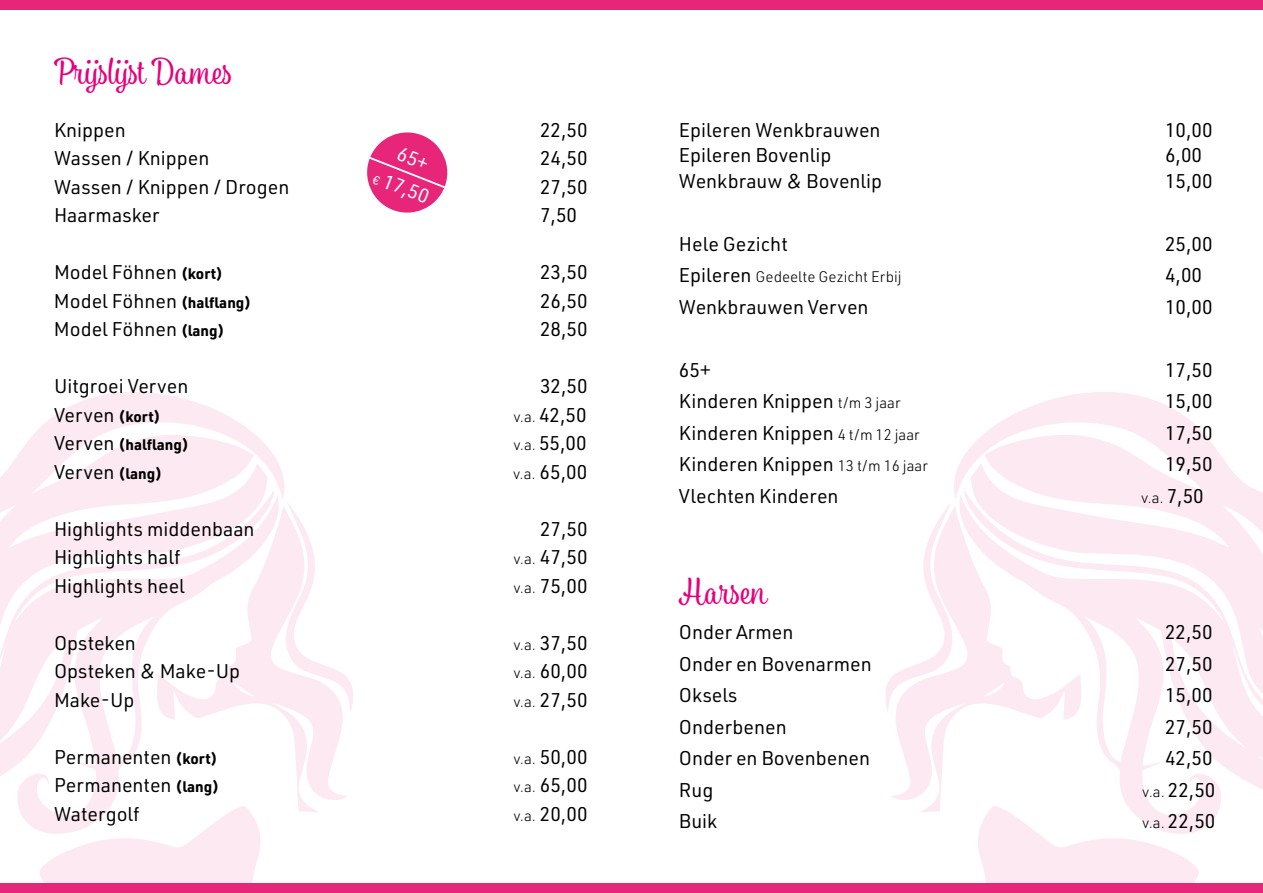
<style>
.page{position:relative;width:1263px;height:893px;background:#fff}
.page>*{position:absolute;margin:0;border:0;box-sizing:border-box;transform-origin:0 0}
.t1{font:40.5px "Dallas Print Shop Script";color:#e6007d}
.t2{font:19.5px "URWDIN";color:#000}
.t3{font:19.5px "URWDIN";color:#fff}
.t4{font:300 15px "URWDIN";color:#000}
.t5{font:700 15px "URWDIN";color:#000}
.s1{font-weight:700;font-size:15px}
.s2{font-weight:300;font-size:15px}
.s3{font-weight:400;font-size:19.5px}
</style>
<div class="page">
<div style="left:0;top:0;width:1263px;height:9px;background:#e7267a"></div>
<div style="left:0;top:884px;width:1263px;height:9px;background:#e7267a"></div>
<svg style="left:953px;top:392px;width:310px;height:492px;fill:#fce9f1"></svg>
<svg style="left:885px;top:503px;width:69px;height:209px"></svg>
<svg style="left:975px;top:805px;width:225px;height:79px"></svg>
<svg style="left:890px;top:505px;width:191px;height:307px"></svg>
<svg style="left:0;top:392px;width:285px;height:492px;fill:#fce9f1"></svg>
<svg style="left:288px;top:504px;width:65px;height:208px"></svg>
<svg style="left:39px;top:805px;width:224px;height:79px"></svg>
<svg style="left:157px;top:505px;width:191px;height:307px"></svg>
<svg style="left:367px;top:132px;width:81px;height:81px"></svg>
<h1 class="t1" style="left:54px;top:55px;width:180px">Prijslijst Dames</h1>
<p class="t2" style="left:54px;top:117px;width:73px">Knippen</p>
<p class="t2" style="left:540px;top:117px;width:49px">22,50</p>
<p class="t2" style="left:54px;top:145px;width:157px">Wassen / Knippen</p>
<p class="t2" style="left:540px;top:145px;width:49px">24,50</p>
<p class="t2" style="left:54px;top:174px;width:237px">Wassen / Knippen / Drogen</p>
<p class="t2" style="left:540px;top:174px;width:49px">27,50</p>
<p class="t2" style="left:54px;top:202px;width:107px">Haarmasker</p>
<p class="t2" style="left:540px;top:202px;width:39px">7,50</p>
<p class="t2" style="left:54px;top:259px;width:171px">Model Föhnen <span class="s1">(kort)</span></p>
<p class="t2" style="left:540px;top:259px;width:49px">23,50</p>
<p class="t2" style="left:54px;top:288px;width:199px">Model Föhnen <span class="s1">(halflang)</span></p>
<p class="t2" style="left:540px;top:288px;width:49px">26,50</p>
<p class="t2" style="left:54px;top:316px;width:172px">Model Föhnen <span class="s1">(lang)</span></p>
<p class="t2" style="left:540px;top:316px;width:49px">28,50</p>
<p class="t2" style="left:54px;top:373px;width:136px">Uitgroei Verven</p>
<p class="t2" style="left:540px;top:373px;width:49px">32,50</p>
<p class="t2" style="left:54px;top:402px;width:108px">Verven <span class="s1">(kort)</span></p>
<p class="t2" style="left:513px;top:402px;width:75px"><span class="s2">v.a.</span> 42,50</p>
<p class="t5" style="left:54px;top:434px;width:136px"><span class="s3">Verven</span> (halflang)</p>
<p class="t2" style="left:513px;top:430px;width:75px"><span class="s2">v.a.</span> 55,00</p>
<p class="t2" style="left:54px;top:459px;width:110px">Verven <span class="s1">(lang)</span></p>
<p class="t2" style="left:513px;top:459px;width:76px"><span class="s2">v.a.</span> 65,00</p>
<p class="t2" style="left:54px;top:516px;width:202px">Highlights middenbaan</p>
<p class="t2" style="left:540px;top:516px;width:49px">27,50</p>
<p class="t2" style="left:54px;top:544px;width:128px">Highlights half</p>
<p class="t2" style="left:513px;top:544px;width:76px"><span class="s2">v.a.</span> 47,50</p>
<p class="t2" style="left:54px;top:573px;width:132px">Highlights heel</p>
<p class="t2" style="left:513px;top:573px;width:76px"><span class="s2">v.a.</span> 75,00</p>
<p class="t2" style="left:54px;top:630px;width:83px">Opsteken</p>
<p class="t2" style="left:513px;top:630px;width:76px"><span class="s2">v.a.</span> 37,50</p>
<p class="t2" style="left:54px;top:658px;width:188px">Opsteken &amp; Make-Up</p>
<p class="t2" style="left:513px;top:658px;width:76px"><span class="s2">v.a.</span> 60,00</p>
<p class="t2" style="left:54px;top:687px;width:82px">Make-Up</p>
<p class="t2" style="left:513px;top:687px;width:76px"><span class="s2">v.a.</span> 27,50</p>
<p class="t2" style="left:54px;top:744px;width:165px">Permanenten <span class="s1">(kort)</span></p>
<p class="t2" style="left:513px;top:744px;width:76px"><span class="s2">v.a.</span> 50,00</p>
<p class="t2" style="left:54px;top:772px;width:167px">Permanenten <span class="s1">(lang)</span></p>
<p class="t2" style="left:513px;top:772px;width:76px"><span class="s2">v.a.</span> 65,00</p>
<p class="t2" style="left:54px;top:801px;width:87px">Watergolf</p>
<p class="t2" style="left:513px;top:801px;width:76px"><span class="s2">v.a.</span> 20,00</p>
<p class="t3" style="left:389px;top:168px;width:49px;rotate:21deg">17,50</p>
<p class="t2" style="left:679px;top:117px;width:203px">Epileren Wenkbrauwen</p>
<p class="t2" style="left:1165px;top:117px;width:49px">10,00</p>
<p class="t2" style="left:679px;top:142px;width:154px">Epileren Bovenlip</p>
<p class="t2" style="left:1165px;top:142px;width:39px">6,00</p>
<p class="t2" style="left:679px;top:168px;width:205px">Wenkbrauw &amp; Bovenlip</p>
<p class="t2" style="left:1165px;top:168px;width:49px">15,00</p>
<p class="t2" style="left:679px;top:231px;width:110px">Hele Gezicht</p>
<p class="t2" style="left:1165px;top:231px;width:49px">25,00</p>
<p class="t4" style="left:679px;top:267px;width:224px"><span class="s3">Epileren</span> Gedeelte Gezicht Erbij</p>
<p class="t2" style="left:1165px;top:262px;width:39px">4,00</p>
<p class="t2" style="left:679px;top:294px;width:191px">Wenkbrauwen Verven</p>
<p class="t2" style="left:1165px;top:294px;width:49px">10,00</p>
<p class="t2" style="left:679px;top:357px;width:33px">65+</p>
<p class="t2" style="left:1165px;top:357px;width:49px">17,50</p>
<p class="t2" style="left:679px;top:388px;width:223px">Kinderen Knippen <span class="s2">t/m 3 jaar</span></p>
<p class="t2" style="left:1165px;top:388px;width:49px">15,00</p>
<p class="t2" style="left:679px;top:420px;width:242px">Kinderen Knippen <span class="s2">4 t/m 12 jaar</span></p>
<p class="t2" style="left:1165px;top:420px;width:49px">17,50</p>
<p class="t2" style="left:679px;top:451px;width:250px">Kinderen Knippen <span class="s2">13 t/m 16 jaar</span></p>
<p class="t2" style="left:1165px;top:451px;width:49px">19,50</p>
<p class="t2" style="left:679px;top:483px;width:161px">Vlechten Kinderen</p>
<p class="t4" style="left:1141px;top:487px;width:64px">v.a. <span class="s3">7,50</span></p>
<h1 class="t1" style="left:679px;top:575px;width:90px">Harsen</h1>
<p class="t2" style="left:679px;top:619px;width:116px">Onder Armen</p>
<p class="t2" style="left:1165px;top:619px;width:49px">22,50</p>
<p class="t2" style="left:679px;top:651px;width:194px">Onder en Bovenarmen</p>
<p class="t2" style="left:1165px;top:651px;width:49px">27,50</p>
<p class="t2" style="left:679px;top:682px;width:60px">Oksels</p>
<p class="t2" style="left:1165px;top:682px;width:49px">15,00</p>
<p class="t2" style="left:679px;top:714px;width:109px">Onderbenen</p>
<p class="t2" style="left:1165px;top:714px;width:49px">27,50</p>
<p class="t2" style="left:679px;top:745px;width:193px">Onder en Bovenbenen</p>
<p class="t2" style="left:1165px;top:745px;width:49px">42,50</p>
<p class="t2" style="left:679px;top:777px;width:36px">Rug</p>
<p class="t2" style="left:1142px;top:777px;width:75px"><span class="s2">v.a.</span> 22,50</p>
<p class="t2" style="left:679px;top:808px;width:40px">Buik</p>
<p class="t2" style="left:1142px;top:808px;width:75px"><span class="s2">v.a.</span> 22,50</p>
</div>
